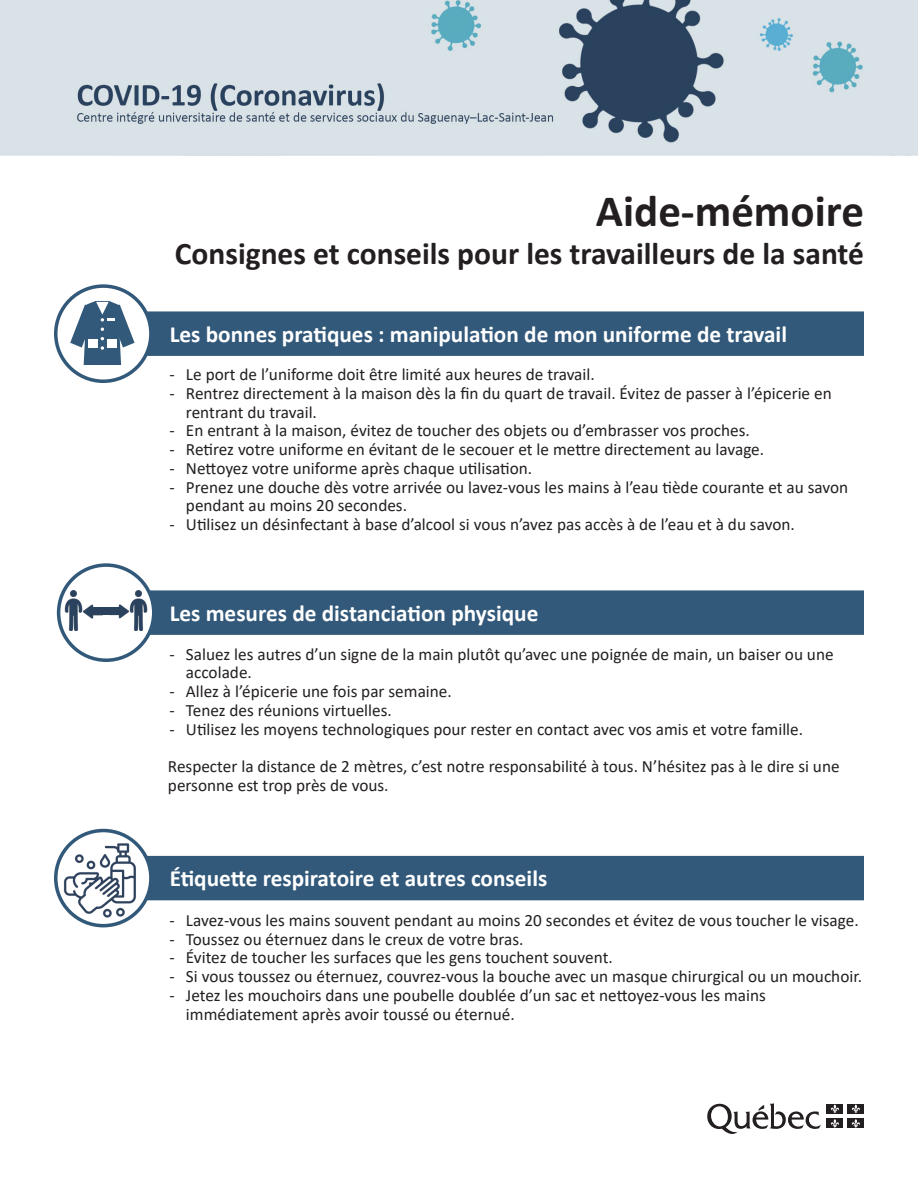
<style>
.page{position:relative;width:918px;height:1188px;background:#fff}
.page>*{position:absolute;margin:0;border:0;box-sizing:border-box;transform-origin:0 0}
.t1{font:700 45px "Calibri";color:#231f20}
.t2{font:700 31.5px "Calibri";color:#231f20}
.t3{font:700 23.25px "Calibri";color:#fff}
.t4{font:17.25px/18.8px "Calibri";color:#231f20}
</style>
<div class="page">
<div style="left:71px;top:311px;width:793px;height:45px;background:#32597a"></div>
<div style="left:71px;top:590px;width:793px;height:45px;background:#32597a"></div>
<div style="left:71px;top:856px;width:793px;height:44px;background:#32597a"></div>
<svg style="left:707px;top:1103px;width:114px;height:31px"></svg>
<div style="left:827px;top:1104px;width:16px;height:10px;background:#231f20"></div>
<svg style="left:831px;top:1104px;width:8px;height:9px"></svg>
<div style="left:848px;top:1104px;width:16px;height:10px;background:#231f20"></div>
<svg style="left:852px;top:1104px;width:8px;height:9px"></svg>
<div style="left:827px;top:1118px;width:16px;height:10px;background:#231f20"></div>
<svg style="left:831px;top:1119px;width:8px;height:9px"></svg>
<div style="left:848px;top:1118px;width:16px;height:10px;background:#231f20"></div>
<svg style="left:852px;top:1119px;width:8px;height:9px"></svg>
<img style="left:0;top:0;width:918px;height:156px">
<svg style="left:56px;top:831px;width:95px;height:95px"></svg>
<img style="left:61px;top:840px;width:79px;height:82px">
<div style="left:54px;top:829px;width:99px;height:98px;border:4px solid #32597a;border-radius:50%"></div>
<div style="left:59px;top:565px;width:95px;height:95px;background:#fff;border-radius:50%"></div>
<div style="left:57px;top:563px;width:99px;height:99px;border:4px solid #32597a;border-radius:50%"></div>
<img style="left:56px;top:590px;width:28px;height:40px">
<img style="left:128px;top:590px;width:31px;height:40px">
<img style="left:84px;top:604px;width:18px;height:15px">
<img style="left:110px;top:604px;width:18px;height:15px">
<div style="left:93px;top:608px;width:28px;height:7px;background:#2b425e"></div>
<svg style="left:56px;top:286px;width:95px;height:95px"></svg>
<div style="left:54px;top:284px;width:99px;height:99px;border:4px solid #32597a;border-radius:50%"></div>
<svg style="left:68px;top:298px;width:69px;height:69px"></svg>
<p class="t1" style="left:596px;top:179px;width:270px">Aide-mémoire</p>
<p class="t2" style="left:175px;top:231px;width:691px">Consignes et conseils pour les travailleurs de la santé</p>
<p class="t3" style="left:170px;top:318px;width:619px">Les bonnes pratiques : manipulation de mon uniforme de travail</p>
<p class="t4" style="left:169px;top:365px;width:427px">- Le port de l’uniforme doit être limité aux heures de travail.</p>
<p class="t4" style="left:186px;top:383px;width:647px;text-indent:-16px">- Rentrez directement à la maison dès la fin du quart de travail. Évitez de passer à l’épicerie en rentrant du travail.</p>
<p class="t4" style="left:169px;top:421px;width:582px">- En entrant à la maison, évitez de toucher des objets ou d’embrasser vos proches.</p>
<p class="t4" style="left:169px;top:440px;width:596px">- Retirez votre uniforme en évitant de le secouer et le mettre directement au lavage.</p>
<p class="t4" style="left:169px;top:458px;width:364px">- Nettoyez votre uniforme après chaque utilisation.</p>
<p class="t4" style="left:186px;top:477px;width:664px;text-indent:-16px">- Prenez une douche dès votre arrivée ou lavez-vous les mains à l’eau tiède courante et au savon pendant au moins 20 secondes.</p>
<p class="t4" style="left:169px;top:515px;width:627px">- Utilisez un désinfectant à base d’alcool si vous n’avez pas accès à de l’eau et à du savon.</p>
<p class="t3" style="left:170px;top:597px;width:370px">Les mesures de distanciation physique</p>
<p class="t4" style="left:186px;top:644px;width:649px;text-indent:-16px">- Saluez les autres d’un signe de la main plutôt qu’avec une poignée de main, un baiser ou une accolade.</p>
<p class="t4" style="left:169px;top:681px;width:284px">- Allez à l’épicerie une fois par semaine.</p>
<p class="t4" style="left:169px;top:700px;width:224px">- Tenez des réunions virtuelles.</p>
<p class="t4" style="left:169px;top:719px;width:635px">- Utilisez les moyens technologiques pour rester en contact avec vos amis et votre famille.</p>
<p class="t4" style="left:168px;top:756px;width:673px">Respecter la distance de 2 mètres, c’est notre responsabilité à tous. N’hésitez pas à le dire si une personne est trop près de vous.</p>
<p class="t3" style="left:170px;top:862px;width:379px">Étiquette respiratoire et autres conseils</p>
<p class="t4" style="left:169px;top:910px;width:691px">- Lavez-vous les mains souvent pendant au moins 20 secondes et évitez de vous toucher le visage.</p>
<p class="t4" style="left:169px;top:929px;width:356px">- Toussez ou éternuez dans le creux de votre bras.</p>
<p class="t4" style="left:169px;top:948px;width:445px">- Évitez de toucher les surfaces que les gens touchent souvent.</p>
<p class="t4" style="left:169px;top:967px;width:694px">- Si vous toussez ou éternuez, couvrez-vous la bouche avec un masque chirurgical ou un mouchoir.</p>
<p class="t4" style="left:186px;top:985px;width:581px;text-indent:-16px">- Jetez les mouchoirs dans une poubelle doublée d’un sac et nettoyez-vous les mains immédiatement après avoir toussé ou éternué.</p>
</div>
